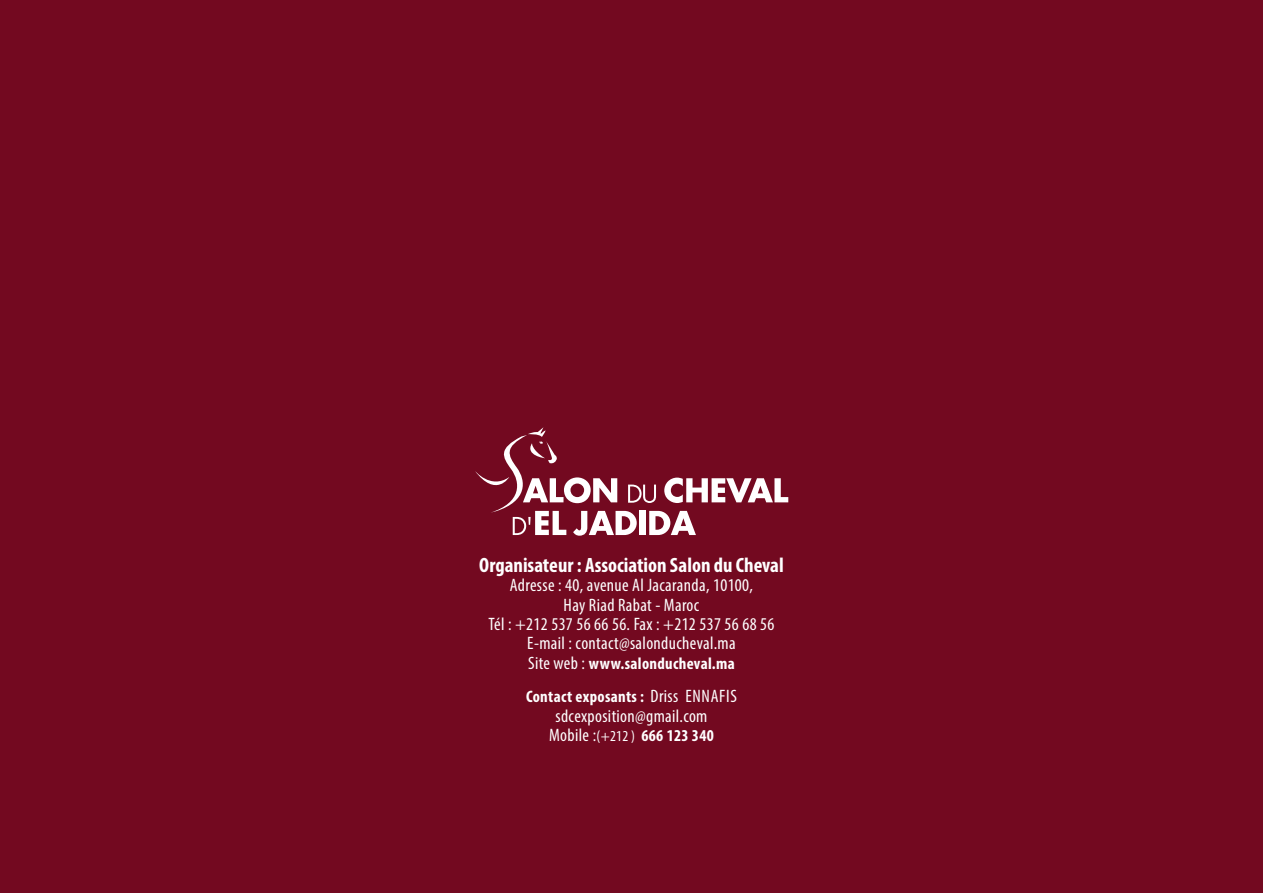
<style>
.page{position:relative;width:1263px;height:893px;background:#730920}
.page>*{position:absolute;margin:0;border:0;box-sizing:border-box;transform-origin:0 0}
.t1{font:700 condensed 20.85px "Myriad Pro";color:#fff}
.t2{font:condensed 18px/19.4px "Myriad Pro";letter-spacing:.02em;color:#fff;text-align:center}
.t3{font:700 condensed 16.65px/33.3px "Myriad Pro";letter-spacing:.02em;color:#fff}
.s1{font-weight:400;font-size:18px}
.s2{font-weight:400;font-size:15.3px}
</style>
<div class="page">
<svg style="left:475px;top:427px;width:313px;height:109px"></svg>
<p class="t1" style="left:479px;top:552px;width:306px">Organisateur : Association Salon du Cheval</p>
<p class="t2" style="left:489px;top:575px;width:287px">Adresse : 40, avenue Al Jacaranda, 10100,<br>Hay Riad Rabat - Maroc<br>Tél : +212 537 56 66 56. Fax : +212 537 56 68 56<br>E-mail : contact@salonducheval.ma</p>
<p class="t3" style="left:526px;top:646px;width:212px"><span class="s1">Site web :</span> www.salonducheval.ma<br>Contact exposants : <span class="s1">Driss ENNAFIS</span></p>
<p class="t2" style="left:555px;top:706px;width:153px">sdcexposition@gmail.com</p>
<p class="t3" style="left:549px;top:718px;width:166px"><span class="s1">Mobile :</span><span class="s2">(+212 )</span> 666 123 340</p>
</div>
